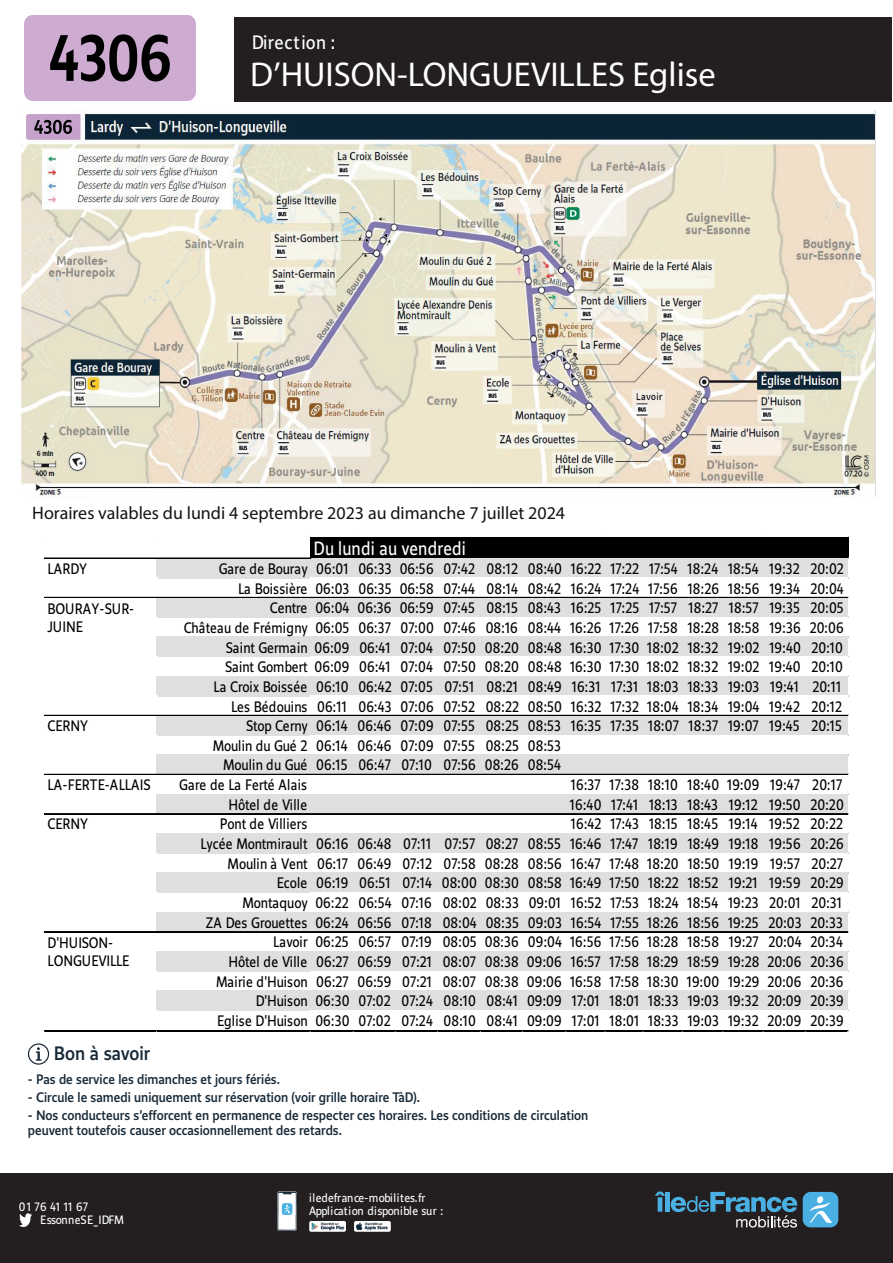
<style>
.page{position:relative;width:893px;height:1263px;background:#fff}
.page>*{position:absolute;margin:0;border:0;box-sizing:border-box;transform-origin:0 0}
.t1{font:34.5px "Myriad Pro";color:#fff}
.t2{font:18px "Myriad Pro";color:#111416}
.t3{font:18px "IDF Voyageur";letter-spacing:.015em;color:#fff}
.t4{font:500 18px "IDF Voyageur";color:#172938}
.t5{font:17.85px "IDF Voyageur";letter-spacing:.015em;color:#fff;scale:.94 1}
.t6{font:14.1px/19.6px "IDF Voyageur";letter-spacing:.005em;color:#000001;text-align:right;scale:.94 1}
.t7{font:14.1px "IDF Voyageur";letter-spacing:.025em;color:#000001;scale:.94 1}
.t8{font:14.1px/17.9px "IDF Voyageur";letter-spacing:-.015em;color:#000001;scale:.94 1}
.t9{font:500 12.75px/15.8px "IDF Voyageur";color:#172938}
.t10{font:11.25px/13.5px "IDF Voyageur";letter-spacing:.02em;color:#fff}
</style>
<div class="page">
<div style="left:0;top:1173px;width:892px;height:90px;background:#231f20"></div>
<svg style="left:19px;top:1214px;width:13px;height:12px"></svg>
<img style="left:278px;top:1192px;width:19px;height:38px">
<img style="left:309px;top:1221px;width:36px;height:10px">
<img style="left:354px;top:1221px;width:36px;height:10px">
<svg style="left:655px;top:1191px;width:10px;height:21px"></svg>
<hr style="left:665px;top:1192px;width:4px;height:20px;background:#4ab0e3">
<svg style="left:671px;top:1192px;width:126px;height:35px"></svg>
<svg style="left:803px;top:1192px;width:35px;height:35px"></svg>
<div style="left:235px;top:17px;width:657px;height:85px;background:#231f20"></div>
<div style="left:28px;top:1043px;width:21px;height:22px;border:1px solid #1b2b39;border-radius:50%"></div>
<svg style="left:36px;top:1047px;width:6px;height:14px"></svg>
<img style="left:25px;top:16px;width:171px;height:84px">
<img style="left:21px;top:110px;width:854px;height:387px">
<div style="left:310px;top:537px;width:538px;height:22px;background:#000001"></div>
<div style="left:156px;top:558px;width:692px;height:21px;background:#e0dfde"></div>
<div style="left:45px;top:578px;width:112px;height:20px;background:#fff"></div>
<div style="left:310px;top:578px;width:538px;height:20px;background:#fff"></div>
<div style="left:156px;top:597px;width:692px;height:21px;background:#e0dfde"></div>
<div style="left:45px;top:617px;width:112px;height:21px;background:#fff"></div>
<div style="left:310px;top:617px;width:538px;height:21px;background:#fff"></div>
<div style="left:156px;top:637px;width:692px;height:20px;background:#e0dfde"></div>
<div style="left:45px;top:656px;width:112px;height:21px;background:#fff"></div>
<div style="left:310px;top:656px;width:538px;height:21px;background:#fff"></div>
<div style="left:156px;top:676px;width:692px;height:20px;background:#e0dfde"></div>
<div style="left:156px;top:715px;width:692px;height:21px;background:#e0dfde"></div>
<div style="left:45px;top:735px;width:112px;height:20px;background:#fff"></div>
<div style="left:310px;top:735px;width:538px;height:20px;background:#fff"></div>
<div style="left:156px;top:755px;width:692px;height:20px;background:#e0dfde"></div>
<div style="left:156px;top:794px;width:692px;height:20px;background:#e0dfde"></div>
<div style="left:156px;top:833px;width:692px;height:21px;background:#e0dfde"></div>
<div style="left:45px;top:853px;width:112px;height:20px;background:#fff"></div>
<div style="left:310px;top:853px;width:538px;height:20px;background:#fff"></div>
<div style="left:156px;top:872px;width:692px;height:21px;background:#e0dfde"></div>
<div style="left:45px;top:892px;width:112px;height:21px;background:#fff"></div>
<div style="left:310px;top:892px;width:538px;height:21px;background:#fff"></div>
<div style="left:156px;top:912px;width:692px;height:20px;background:#e0dfde"></div>
<div style="left:156px;top:951px;width:692px;height:21px;background:#e0dfde"></div>
<div style="left:45px;top:971px;width:112px;height:20px;background:#fff"></div>
<div style="left:310px;top:971px;width:538px;height:20px;background:#fff"></div>
<div style="left:156px;top:990px;width:692px;height:21px;background:#e0dfde"></div>
<div style="left:45px;top:1010px;width:112px;height:22px;background:#fff"></div>
<div style="left:310px;top:1010px;width:538px;height:22px;background:#fff"></div>
<hr style="left:44px;top:558px;width:267px;height:1px;background:#000001">
<hr style="left:44px;top:597px;width:804px;height:1px;background:#000001">
<hr style="left:44px;top:715px;width:804px;height:1px;background:#000001">
<hr style="left:44px;top:774px;width:804px;height:1px;background:#000001">
<hr style="left:44px;top:813px;width:804px;height:1px;background:#000001">
<hr style="left:44px;top:931px;width:804px;height:1px;background:#000001">
<hr style="left:44px;top:1030px;width:804px;height:2px;background:#000001">
<p class="t3" style="left:252px;top:30px;width:85px">Direction :</p>
<h1 class="t1" style="left:250px;top:53px;width:467px">D’HUISON-LONGUEVILLES Eglise</h1>
<p class="t2" style="left:32px;top:502px;width:534px">Horaires valables du lundi 4 septembre 2023 au dimanche 7 juillet 2024</p>
<p class="t5" style="left:314px;top:537px;width:164px">Du lundi au vendredi</p>
<p class="t6" style="left:48px;top:558px;width:44px">LARDY</p>
<p class="t6" style="left:184px;top:558px;width:704px">Gare de Bouray 06:01 06:33 06:56 07:42 08:12 08:40 16:22 17:22 17:54 18:24 18:54 19:32 20:02<br>La Boissière 06:03 06:35 06:58 07:44 08:14 08:42 16:24 17:24 17:56 18:26 18:56 19:34 20:04<br>Centre 06:04 06:36 06:59 07:45 08:15 08:43 16:25 17:25 17:57 18:27 18:57 19:35 20:05<br>Château de Frémigny 06:05 06:37 07:00 07:46 08:16 08:44 16:26 17:26 17:58 18:28 18:58 19:36 20:06<br>Saint Germain 06:09 06:41 07:04 07:50 08:20 08:48 16:30 17:30 18:02 18:32 19:02 19:40 20:10<br>Saint Gombert 06:09 06:41 07:04 07:50 08:20 08:48 16:30 17:30 18:02 18:32 19:02 19:40 20:10<br>La Croix Boissée 06:10 06:42 07:05 07:51 08:21 08:49 16:31 17:31 18:03 18:33 19:03 19:41 20:11<br>Les Bédouins 06:11 06:43 07:06 07:52 08:22 08:50 16:32 17:32 18:04 18:34 19:04 19:42 20:12</p>
<p class="t6" style="left:48px;top:716px;width:45px">CERNY</p>
<p class="t6" style="left:246px;top:716px;width:635px">Stop Cerny 06:14 06:46 07:09 07:55 08:25 08:53 16:35 17:35 18:07 18:37 19:07 19:45 20:15</p>
<p class="t6" style="left:213px;top:735px;width:372px">Moulin du Gué 2 06:14 06:46 07:09 07:55 08:25 08:53</p>
<p class="t6" style="left:223px;top:755px;width:361px">Moulin du Gué 06:15 06:47 07:10 07:56 08:26 08:54</p>
<p class="t6" style="left:48px;top:775px;width:111px">LA-FERTE-ALLAIS</p>
<p class="t6" style="left:179px;top:775px;width:138px">Gare de La Ferté Alais</p>
<p class="t7" style="left:571px;top:776px;width:290px">16:37 17:38 18:10 18:40 19:09 19:47 20:17</p>
<p class="t6" style="left:228px;top:794px;width:85px">Hôtel de Ville</p>
<p class="t7" style="left:570px;top:795px;width:293px">16:40 17:41 18:13 18:43 19:12 19:50 20:20</p>
<p class="t6" style="left:48px;top:814px;width:45px">CERNY</p>
<p class="t6" style="left:220px;top:814px;width:95px">Pont de Villiers</p>
<p class="t6" style="left:48px;top:600px;width:94px;line-height:17.9px;text-align:left">BOURAY-SUR-<br>JUINE</p>
<p class="t6" style="left:200px;top:814px;width:686px">16:42 17:43 18:15 18:45 19:14 19:52 20:22<br>Lycée Montmirault 06:16 06:48 07:11 07:57 08:27 08:55 16:46 17:47 18:19 18:49 19:18 19:56 20:26<br>Moulin à Vent 06:17 06:49 07:12 07:58 08:28 08:56 16:47 17:48 18:20 18:50 19:19 19:57 20:27<br>Ecole 06:19 06:51 07:14 08:00 08:30 08:58 16:49 17:50 18:22 18:52 19:21 19:59 20:29<br>Montaquoy 06:22 06:54 07:16 08:02 08:33 09:01 16:52 17:53 18:24 18:54 19:23 20:01 20:31<br>ZA Des Grouettes 06:24 06:56 07:18 08:04 08:35 09:03 16:54 17:55 18:26 18:56 19:25 20:03 20:33<br>Lavoir 06:25 06:57 07:19 08:05 08:36 09:04 16:56 17:56 18:28 18:58 19:27 20:04 20:34<br>Hôtel de Ville 06:27 06:59 07:21 08:07 08:38 09:06 16:57 17:58 18:29 18:59 19:28 20:06 20:36<br>Mairie d'Huison 06:27 06:59 07:21 08:07 08:38 09:06 16:58 17:58 18:30 19:00 19:29 20:06 20:36<br>D'Huison 06:30 07:02 07:24 08:10 08:41 09:09 17:01 18:01 18:33 19:03 19:32 20:09 20:39<br>Eglise D'Huison 06:30 07:02 07:24 08:10 08:41 09:09 17:01 18:01 18:33 19:03 19:32 20:09 20:39</p>
<p class="t8" style="left:48px;top:934px;width:89px">D'HUISON-<br>LONGUEVILLE</p>
<p class="t4" style="left:54px;top:1041px;width:98px">Bon à savoir</p>
<p class="t9" style="left:28px;top:1071px;width:254px">- Pas de service les dimanches et jours fériés.</p>
<p class="t9" style="left:28px;top:1089px;width:394px">- Circule le samedi uniquement sur réservation (voir grille horaire TàD).</p>
<p class="t9" style="left:28px;top:1107px;width:562px">- Nos conducteurs s’efforcent en permanence de respecter ces horaires. Les conditions de circulation peuvent toutefois causer occasionnellement des retards.</p>
<p class="t10" style="left:40px;top:1199px;width:86px;text-indent:-21px">01 76 41 11 67<br>EssonneSE_IDFM</p>
<p class="t10" style="left:309px;top:1191px;width:136px">iledefrance-mobilites.fr<br>Application disponible sur :</p>
</div>
